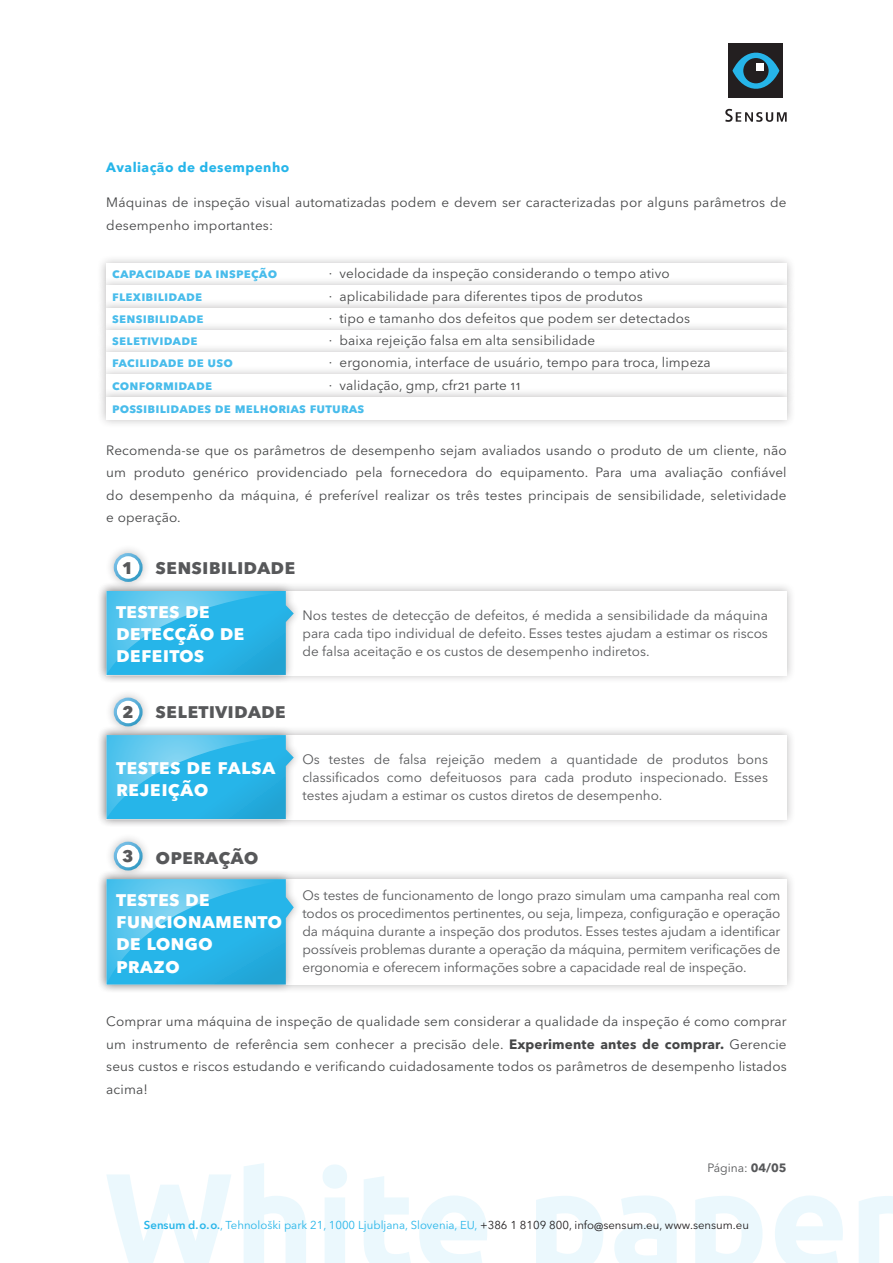
<style>
.page{position:relative;width:893px;height:1263px;background:#fff}
.page>*{position:absolute;margin:0;border:0;box-sizing:border-box;transform-origin:0 0}
.t1{font:700 21px/22px "Avenir Next LT Pro";color:#fff}
.t2{font:700 21px "Avenir Next LT Pro";color:#57585a}
.t3{font:13.5px/22.5px "Avenir Next LT Pro";letter-spacing:.01em;color:#454647;text-align:justify}
.t4{font:13.5px/18px "Avenir Next LT Pro";color:#57585a;text-align:justify}
.t5{font:700 13.5px "Avenir Next LT Pro";letter-spacing:.01em;color:#48bceb}
.t6{font:700 13.5px "Avenir Next LT Pro";letter-spacing:.035em;color:#26b5e9}
.t7{font:12px "Avenir Next LT Pro";color:#57585a}
.t8{font:11.4px "Avenir Next LT Pro";color:#26b5e9}
.s1{font-weight:700}
.s2{font-weight:600}
.s3{color:#231f20}
</style>
<div class="page">
<div style="left:97px;top:254px;width:699px;height:41px;background:#231f20;opacity:.3"></div>
<div style="left:106px;top:263px;width:681px;height:23px;background:#fff"></div>
<div style="left:97px;top:582px;width:699px;height:102px;background:#231f20;opacity:.3"></div>
<div style="left:106px;top:591px;width:681px;height:84px;background:#fff"></div>
<div style="left:97px;top:582px;width:205px;height:102px;background:#231f20;opacity:.4"></div>
<svg style="left:106px;top:591px;width:189px;height:84px"></svg>
<div style="left:97px;top:726px;width:699px;height:102px;background:#231f20;opacity:.3"></div>
<div style="left:106px;top:735px;width:681px;height:84px;background:#fff"></div>
<div style="left:97px;top:726px;width:205px;height:102px;background:#231f20;opacity:.4"></div>
<svg style="left:106px;top:735px;width:189px;height:84px"></svg>
<div style="left:97px;top:870px;width:699px;height:124px;background:#231f20;opacity:.3"></div>
<div style="left:106px;top:879px;width:681px;height:106px;background:#fff"></div>
<div style="left:97px;top:870px;width:205px;height:124px;background:#231f20;opacity:.4"></div>
<svg style="left:106px;top:879px;width:189px;height:106px"></svg>
<svg style="left:107px;top:1163px;width:786px;height:100px"></svg>
<div style="left:729px;top:44px;width:54px;height:54px;background:#231f20"></div>
<svg style="left:732px;top:52px;width:47px;height:37px"></svg>
<div style="left:743px;top:58px;width:26px;height:25px;background:#231f20;border-radius:50%"></div>
<div style="left:756px;top:63px;width:7px;height:8px;background:#fff"></div>
<svg style="left:725px;top:109px;width:62px;height:13px"></svg>
<div style="left:105px;top:544px;width:46px;height:46px;background:#231f20;opacity:.3"></div>
<svg style="left:115px;top:555px;width:26px;height:25px"></svg>
<div style="left:114px;top:553px;width:29px;height:29px;border:3px solid #fff;border-radius:50%"></div>
<div style="left:105px;top:689px;width:46px;height:46px;background:#231f20;opacity:.3"></div>
<div style="left:115px;top:699px;width:26px;height:26px;background:#fff;border-radius:50%"></div>
<div style="left:114px;top:698px;width:29px;height:28px;border:3px solid #fff;border-radius:50%"></div>
<div style="left:105px;top:833px;width:46px;height:46px;background:#231f20;opacity:.3"></div>
<div style="left:115px;top:843px;width:26px;height:26px;background:#fff;border-radius:50%"></div>
<div style="left:114px;top:842px;width:29px;height:28px;border:3px solid #fff;border-radius:50%"></div>
<div style="left:97px;top:277px;width:699px;height:40px;background:#231f20;opacity:.3"></div>
<div style="left:106px;top:286px;width:681px;height:22px;background:#fff"></div>
<div style="left:97px;top:299px;width:699px;height:40px;background:#231f20;opacity:.3"></div>
<div style="left:106px;top:308px;width:681px;height:22px;background:#fff"></div>
<div style="left:97px;top:321px;width:699px;height:41px;background:#231f20;opacity:.3"></div>
<div style="left:106px;top:330px;width:681px;height:23px;background:#fff"></div>
<div style="left:97px;top:344px;width:699px;height:40px;background:#231f20;opacity:.3"></div>
<div style="left:106px;top:353px;width:681px;height:22px;background:#fff"></div>
<div style="left:97px;top:366px;width:699px;height:40px;background:#231f20;opacity:.3"></div>
<div style="left:106px;top:375px;width:681px;height:22px;background:#fff"></div>
<div style="left:97px;top:388px;width:699px;height:41px;background:#231f20;opacity:.3"></div>
<div style="left:106px;top:397px;width:681px;height:22px;background:#fff"></div>
<p class="t6" style="left:106px;top:159px;width:185px">Avaliação de desempenho</p>
<p class="t3" style="left:106px;top:191px;width:682px">Máquinas de inspeção visual automatizadas podem e devem ser caracterizadas por alguns parâmetros de desempenho importantes:</p>
<p class="t5" style="left:112px;top:265px;width:166px">capacidade da inspeção</p>
<p class="t3" style="left:329px;top:262px;width:342px">∙ velocidade da inspeção considerando o tempo ativo</p>
<p class="t5" style="left:112px;top:288px;width:92px">flexibilidade</p>
<p class="t3" style="left:329px;top:285px;width:315px">∙ aplicabilidade para diferentes tipos de produtos</p>
<p class="t5" style="left:112px;top:310px;width:93px">sensibilidade</p>
<p class="t3" style="left:329px;top:307px;width:363px">∙ tipo e tamanho dos defeitos que podem ser detectados</p>
<p class="t5" style="left:112px;top:332px;width:87px">seletividade</p>
<p class="t3" style="left:329px;top:329px;width:268px">∙ baixa rejeição falsa em alta sensibilidade</p>
<p class="t5" style="left:112px;top:354px;width:122px">facilidade de uso</p>
<p class="t3" style="left:329px;top:351px;width:383px">∙ ergonomia, interface de usuário, tempo para troca, limpeza</p>
<p class="t5" style="left:112px;top:377px;width:102px">conformidade</p>
<p class="t3" style="left:329px;top:373px;width:194px">∙ validação, gmp, cfr21 parte 11</p>
<p class="t5" style="left:112px;top:400px;width:254px">possibilidades de melhorias futuras</p>
<p class="t3" style="left:106px;top:439px;width:682px">Recomenda-se que os parâmetros de desempenho sejam avaliados usando o produto de um cliente, não um produto genérico providenciado pela fornecedora do equipamento. Para uma avaliação confiável do desempenho da máquina, é preferível realizar os três testes principais de sensibilidade, seletividade e operação.</p>
<h1 class="t2" style="left:122px;top:553px;width:14px">1</h1>
<h1 class="t2" style="left:156px;top:553px;width:141px">sensibilidade</h1>
<h1 class="t1" style="left:116px;top:599px;width:130px">testes de detecção de defeitos</h1>
<p class="t4" style="left:302px;top:606px;width:467px">Nos testes de detecção de defeitos, é medida a sensibilidade da máquina para cada tipo individual de defeito. Esses testes ajudam a estimar os riscos de falsa aceitação e os custos de desempenho indiretos.</p>
<h1 class="t2" style="left:122px;top:698px;width:14px">2</h1>
<h1 class="t2" style="left:156px;top:698px;width:132px">seletividade</h1>
<h1 class="t1" style="left:116px;top:755px;width:161px">testes de falsa rejeição</h1>
<p class="t4" style="left:302px;top:750px;width:467px">Os testes de falsa rejeição medem a quantidade de produtos bons classificados como defeituosos para cada produto inspecionado. Esses testes ajudam a estimar os custos diretos de desempenho.</p>
<h1 class="t2" style="left:122px;top:842px;width:14px">3</h1>
<h1 class="t2" style="left:156px;top:843px;width:105px">operação</h1>
<h1 class="t1" style="left:116px;top:888px;width:168px">testes de funcionamento de longo<br>prazo</h1>
<p class="t4" style="left:302px;top:886px;width:479px">Os testes de funcionamento de longo prazo simulam uma campanha real com todos os procedimentos pertinentes, ou seja, limpeza, configuração e operação da máquina durante a inspeção dos produtos. Esses testes ajudam a identificar possíveis problemas durante a operação da máquina, permitem verificações de ergonomia e oferecem informações sobre a capacidade real de inspeção.</p>
<p class="t3" style="left:106px;top:1010px;width:682px">Comprar uma máquina de inspeção de qualidade sem considerar a qualidade da inspeção é como comprar um instrumento de referência sem conhecer a precisão dele. <span class="s1">Experimente antes de comprar.</span> Gerencie seus custos e riscos estudando e verificando cuidadosamente todos os parâmetros de desempenho listados acima!</p>
<p class="t7" style="left:707px;top:1161px;width:81px">Página: <span class="s1">04/05</span></p>
<p class="t8" style="left:144px;top:1218px;width:607px"><span class="s2">Sensum d.o.o.</span>, Tehnološki park 21, 1000 Ljubljana, Slovenia, EU, <span class="s3">+386 1 8109 800, info@sensum.eu, www.sensum.eu</span></p>
</div>
